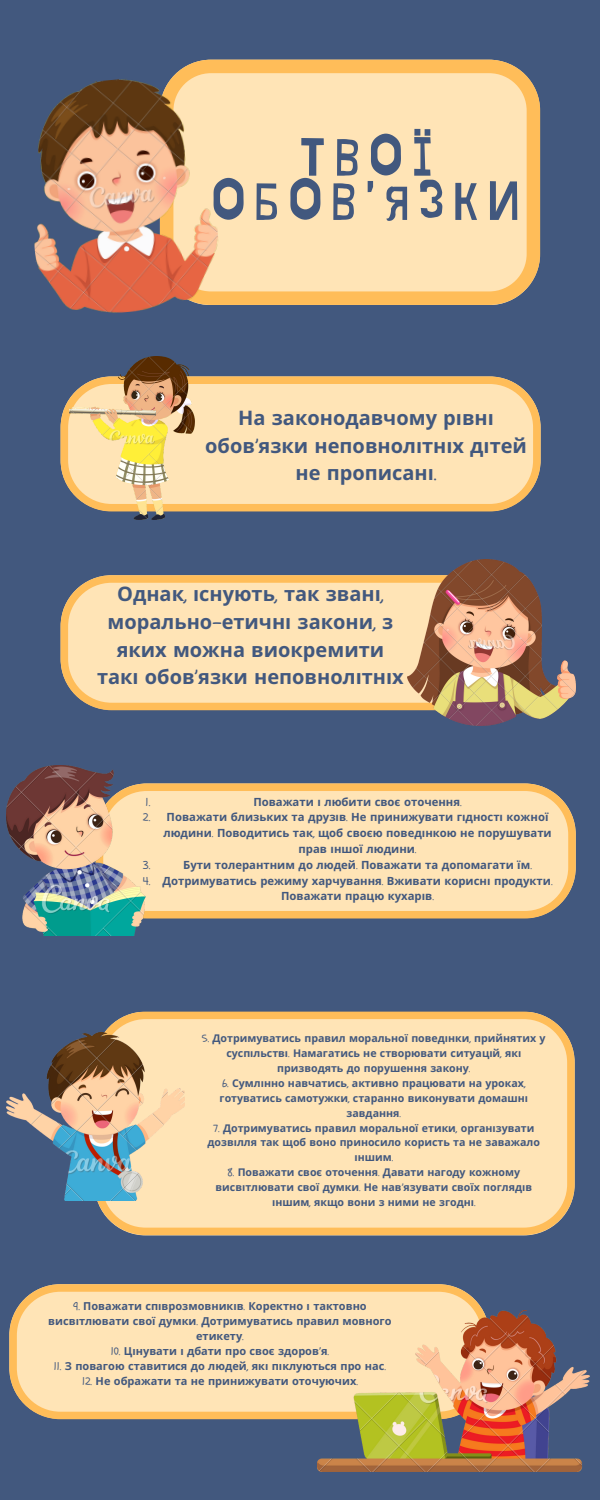
<style>
.page{position:relative;width:600px;height:1500px;background:#42587e}
.page>*{position:absolute;margin:0;border:0;box-sizing:border-box;transform-origin:0 0}
.t1{font:53.2px/44.2px "Jingleberry";letter-spacing:.165em;color:#42587e;text-align:center}
.t2{font:700 20px/27.8px "Noto Sans";color:#42587e;text-align:center}
.t3{font:700 11.3px/15.8px "Noto Sans";color:#42587e;text-align:center}
.t4{font:11.3px/15.8px "Schoolbell";color:#42587e}
.t5{font:700 11px/15px "Noto Sans";color:#42587e;text-align:center}
.t6{font:700 10.6px/14.9px "Noto Sans";color:#42587e;text-align:center}
.s1{font-family:"Schoolbell";font-weight:400}
</style>
<div class="page">
<svg style="left:61px;top:376px;width:480px;height:135px"></svg>
<svg style="left:61px;top:575px;width:347px;height:135px"></svg>
<svg style="left:145px;top:784px;width:431px;height:135px"></svg>
<svg style="left:95px;top:1012px;width:480px;height:223px"></svg>
<svg style="left:9px;top:1284px;width:474px;height:135px"></svg>
<svg style="left:178px;top:60px;width:362px;height:245px"></svg>
<img style="left:34px;top:72px;width:190px;height:241px">
<img style="left:70px;top:356px;width:125px;height:164px">
<img style="left:408px;top:560px;width:168px;height:166px">
<img style="left:318px;top:1311px;width:271px;height:161px">
<img style="left:6px;top:1033px;width:179px;height:167px">
<img style="left:6px;top:766px;width:139px;height:170px">
<p class="t1" style="left:211px;top:138px;width:311px">ТВОЇ<br>ОБОВ’ЯЗКИ</p>
<p class="t2" style="left:205px;top:403px;width:323px">На законодавчому рі вні обов<span class="s1">’</span>язки неповнолітніх дітей не прописані<span class="s1">.</span></p>
<p class="t2" style="left:97px;top:580px;width:308px">Однак<span class="s1">,</span> існують<span class="s1">,</span> так звані<span class="s1">, </span>морально<span class="s1">-</span>етичні закони<span class="s1">,</span> з яких можна виокремити такі обов<span class="s1">’</span>язки неповнолітніх</p>
<p class="t4" style="left:143px;top:794px;width:9px">1.<br>2.</p>
<p class="t4" style="left:143px;top:857px;width:9px">3.<br>4.</p>
<p class="t3" style="left:253px;top:793px;width:210px">Поважати і любити своє оточення<span class="s1">.</span></p>
<p class="t3" style="left:163px;top:809px;width:390px">Поважати близьких та друзі в<span class="s1">.</span> Не принижувати гідності кожної людини<span class="s1">.</span> Поводитись так<span class="s1">,</span> щоб своєю поведі нкою не порушувати прав іншої людини<span class="s1">.</span></p>
<p class="t3" style="left:183px;top:856px;width:350px">Бути толерантним до людей<span class="s1">.</span> Поважати та допомагати їм<span class="s1">.</span></p>
<p class="t3" style="left:163px;top:872px;width:392px">Дотримуватись режиму харчування<span class="s1">.</span> Вживати корисні продукти<span class="s1">.<br></span>Поважати працю кухарі в<span class="s1">.</span></p>
<p class="t6" style="left:202px;top:1031px;width:345px"><span class="s1">5.</span> Дотримуватись правил моральної поведі нки<span class="s1">,</span> прийнятих у суспільстві<span class="s1">.</span> Намагатись не створювати ситуаці й<span class="s1">,</span> які призводять до порушення закону<span class="s1">.</span></p>
<p class="t6" style="left:220px;top:1075px;width:308px"><span class="s1">6.</span> Сумлі нно навчатись<span class="s1">,</span> активно працювати на уроках<span class="s1">, </span>готуватись самотужки<span class="s1">,</span> старанно виконувати домашні завдання<span class="s1">.</span></p>
<p class="t6" style="left:208px;top:1120px;width:334px"><span class="s1">7.</span> Дотримуватись правил моральної етики<span class="s1">,</span> організувати дозвілля так щоб воно приносило користь та не заважало іншим<span class="s1">.</span></p>
<p class="t6" style="left:216px;top:1165px;width:318px"><span class="s1">8.</span> Поважати своє оточення<span class="s1">.</span> Давати нагоду кожному висвітлювати свої думки<span class="s1">.</span> Не нав<span class="s1">’</span>язувати своїх погляді в іншим<span class="s1">,</span> якщо вони з ними не згодні<span class="s1">.</span></p>
<p class="t5" style="left:48px;top:1298px;width:345px"><span class="s1">9.</span> Поважати спі врозмовникі в<span class="s1">.</span> Коректно і тактовно висвітлювати свої думки<span class="s1">.</span> Дотримуватись правил мовного етикету<span class="s1">.</span></p>
<p class="t5" style="left:111px;top:1343px;width:220px"><span class="s1">10.</span> Ці нувати і дбати про своє здоров<span class="s1">’</span>я<span class="s1">.</span></p>
<p class="t5" style="left:54px;top:1358px;width:333px"><span class="s1">11.</span> З повагою ставитися до людей<span class="s1">,</span> які пі клуються про нас<span class="s1">.</span></p>
<p class="t5" style="left:82px;top:1373px;width:277px"><span class="s1">12.</span> Не ображати та не принижувати оточуючих<span class="s1">.</span></p>
</div>
